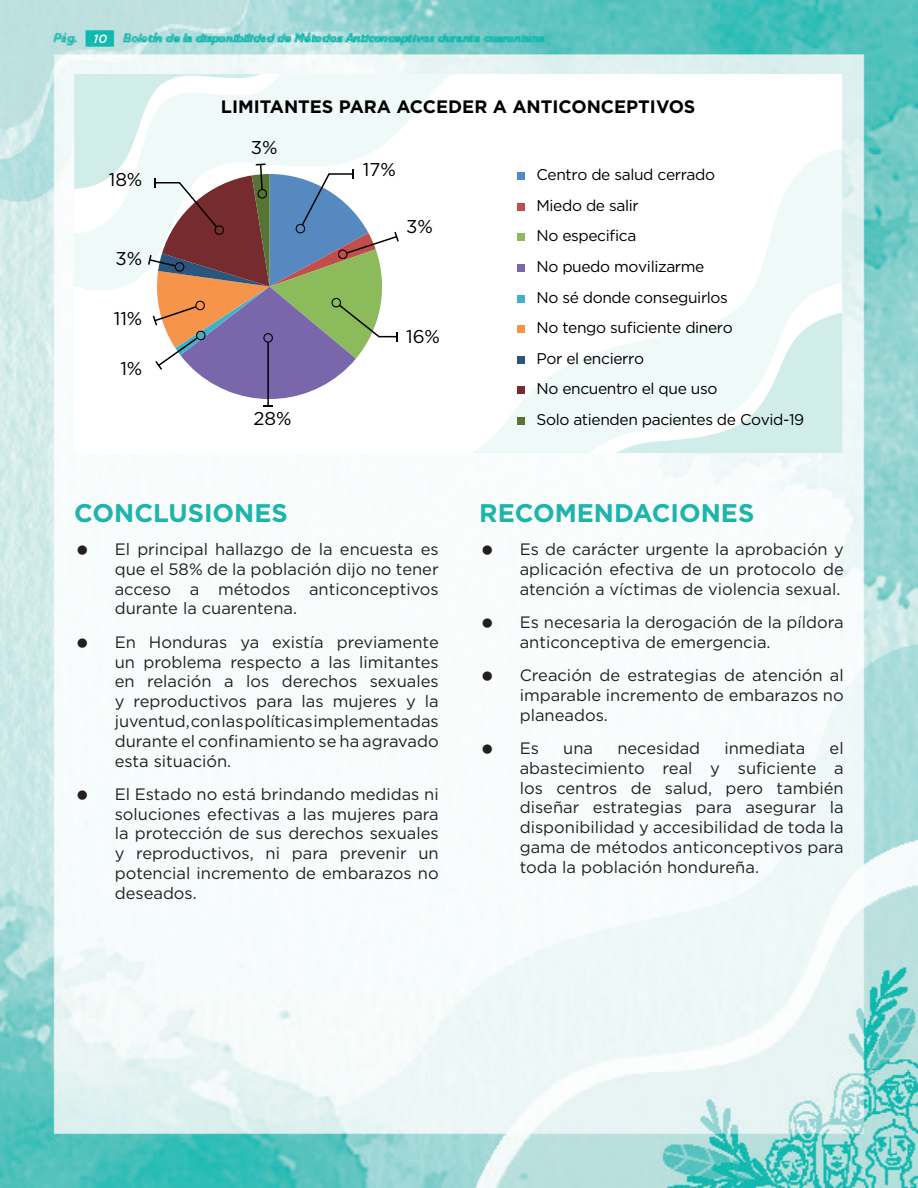
<style>
.page{position:relative;width:918px;height:1188px;background:#fff}
.page>*{position:absolute;margin:0;border:0;box-sizing:border-box;transform-origin:0 0}
.t1{font:700 25.5px "Gotham";color:#1db4ac}
.t2{font:18.6px "Gotham";letter-spacing:-.005em;color:#000001}
.t3{font:700 18px "Gotham";color:#000001}
.t4{font:16.5px/19.8px "Gotham";color:#231f20;text-align:justify}
.t5{font:15.6px/30.6px "Gotham";letter-spacing:-.025em;color:#000001}
.t6{font:italic 500 12px "Gotham";color:#fff}
</style>
<div class="page">
<img style="left:0;top:0;width:918px;height:1188px">
<svg style="left:74px;top:74px;width:768px;height:378px"></svg>
<div style="left:517px;top:173px;width:8px;height:7px;background:#5789c1"></div>
<div style="left:517px;top:203px;width:8px;height:7px;background:#c24e4b"></div>
<div style="left:517px;top:234px;width:8px;height:7px;background:#8cbb5c"></div>
<div style="left:517px;top:264px;width:8px;height:8px;background:#7a67ab"></div>
<div style="left:517px;top:295px;width:8px;height:7px;background:#3fb2ca"></div>
<div style="left:517px;top:326px;width:8px;height:7px;background:#f6944c"></div>
<div style="left:517px;top:356px;width:8px;height:7px;background:#2b557c"></div>
<div style="left:517px;top:387px;width:8px;height:7px;background:#762c2e"></div>
<div style="left:517px;top:417px;width:8px;height:7px;background:#577434"></div>
<svg style="left:74px;top:74px;width:349px;height:339px"></svg>
<p class="t6" style="left:94px;top:31px;width:15px">10</p>
<p class="t2" style="left:109px;top:167px;width:35px">18%</p>
<p class="t2" style="left:116px;top:246px;width:28px">3%</p>
<p class="t2" style="left:114px;top:307px;width:30px">11%</p>
<p class="t2" style="left:120px;top:356px;width:24px">1%</p>
<p class="t3" style="left:221px;top:96px;width:476px">LIMITANTES PARA ACCEDER A ANTICONCEPTIVOS</p>
<p class="t2" style="left:251px;top:136px;width:28px">3%</p>
<p class="t2" style="left:253px;top:406px;width:40px">28%</p>
<p class="t2" style="left:363px;top:158px;width:34px">17%</p>
<p class="t2" style="left:406px;top:214px;width:28px">3%</p>
<p class="t2" style="left:406px;top:324px;width:35px">16%</p>
<p class="t5" style="left:537px;top:159px;width:269px">Centro de salud cerrado<br>Miedo de salir<br>No especifica<br>No puedo movilizarme<br>No sé donde conseguirlos<br>No tengo suficiente dinero<br>Por el encierro<br>No encuentro el que uso<br>Solo atienden pacientes de Covid-19</p>
<h1 class="t1" style="left:74px;top:498px;width:215px">CONCLUSIONES</h1>
<p class="t4" style="left:115px;top:539px;width:326px">El principal hallazgo de la encuesta es que el 58% de la población dijo no tener acceso a métodos anticonceptivos durante la cuarentena.</p>
<p class="t4" style="left:115px;top:632px;width:326px">En Honduras ya existía previamente un problema respecto a las limitantes en relación a los derechos sexuales y reproductivos para las mujeres y la juventud, con las políticas implementadas durante el confinamiento se ha agravado esta situación.</p>
<p class="t4" style="left:115px;top:784px;width:326px">El Estado no está brindando medidas ni soluciones efectivas a las mujeres para la protección de sus derechos sexuales y reproductivos, ni para prevenir un potencial incremento de embarazos no deseados.</p>
<h1 class="t1" style="left:479px;top:498px;width:277px">RECOMENDACIONES</h1>
<p class="t4" style="left:520px;top:539px;width:326px">Es de carácter urgente la aprobación y aplicación efectiva de un protocolo de atención a víctimas de violencia sexual.</p>
<p class="t4" style="left:520px;top:612px;width:325px">Es necesaria la derogación de la píldora anticonceptiva de emergencia.</p>
<p class="t4" style="left:520px;top:665px;width:326px">Creación de estrategias de atención al imparable incremento de embarazos no planeados.</p>
<p class="t4" style="left:520px;top:738px;width:21px">Es</p>
<p class="t4" style="left:563px;top:738px;width:31px">una</p>
<p class="t4" style="left:617px;top:738px;width:84px">necesidad</p>
<p class="t4" style="left:724px;top:738px;width:82px">inmediata</p>
<p class="t4" style="left:520px;top:738px;width:326px;text-indent:310px">el abastecimiento real y suficiente a los centros de salud, pero también diseñar estrategias para asegurar la disponibilidad y accesibilidad de toda la gama de métodos anticonceptivos para toda la población hondureña.</p>
</div>
